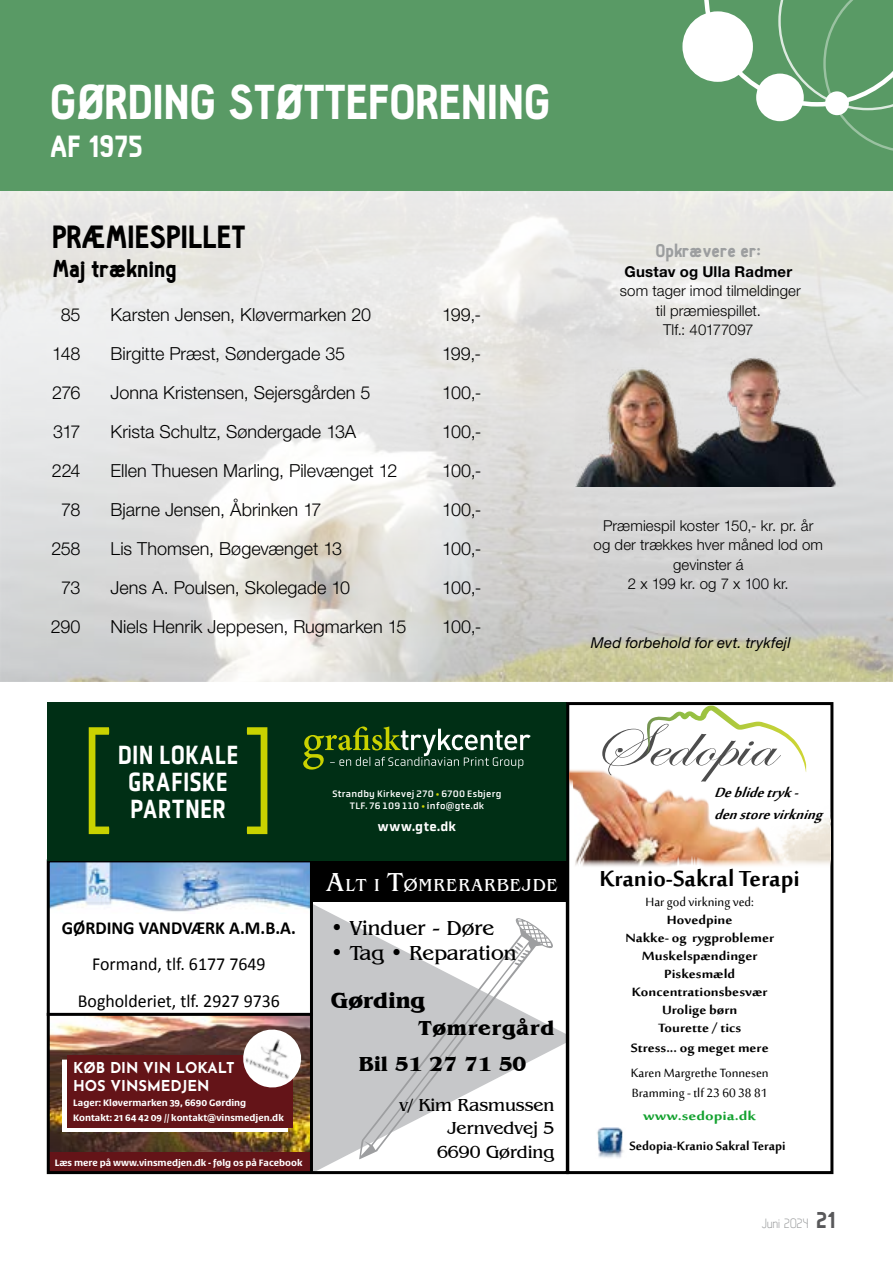
<style>
.page{position:relative;width:893px;height:1263px;background:#fff}
.page>*{position:absolute;margin:0;border:0;box-sizing:border-box;transform-origin:0 0}
.t1{font:113.1px "Obvia";color:#c9d200;scale:.8 1}
.t2{font:900 48px "Hallosans";color:#fff}
.t3{font:900 31.5px "Hallosans";color:#000}
.t4{font:700 30px "Sakkal Majalla";color:#000}
.t5{font:900 30px "Hallosans";color:#fff}
.t6{font:500 27px/27px "Obvia";letter-spacing:.02em;color:#fff;text-align:center;scale:.8 1}
.t7{font:900 24px "Hallosans";color:#000}
.t8{font:700 22.35px "Benguiat IT Cby BT";color:#000}
.t9{font:20.85px "Benguiat IT Cby BT";color:#000}
.t10{font:700 20.85px "Benguiat IT Cby BT";color:#000}
.t11{font:700 20.85px "Benguiat IT Cby BT";letter-spacing:.04em;color:#000}
.t12{font:18.45px/36.5px "Calibri";color:#000;text-align:center}
.t13{font:700 18.45px "Calibri";color:#000}
.t14{font:300 18px "Helvetica Neue";color:#000}
.t15{font:italic 700 18px/21.6px "Sakkal Majalla";color:#000}
.t16{font:900 18px "Hallosans";color:#9c9e9f}
.t17{font:17.85px/23.7px "Benguiat IT Cby BT";color:#000;text-align:right}
.t18{font:17.85px "Benguiat IT Cby BT";letter-spacing:.06em;color:#fff}
.t19{font:700 16.5px/18px "Sakkal Majalla";color:#000;text-align:center;scale:1.1 1}
.t20{font:16.5px/19.8px "Sakkal Majalla";color:#000}
.t21{font:700 16.5px "Sakkal Majalla";color:#000}
.t22{font:700 16.5px "Sakkal Majalla";color:#12a12e;scale:1.25 1}
.t23{font:300 15px/19.5px "Helvetica Neue";letter-spacing:.005em;color:#000;text-align:center}
.t24{font:700 15px/18px "Josefin Sans";color:#fff}
.t25{font:italic 15px "Helvetica Neue";letter-spacing:.01em;color:#000}
.t26{font:700 15px "Helvetica Neue";letter-spacing:.015em;color:#000}
.t27{font:300 15px "Hallosans";color:#9c9e9f}
.t28{font:500 13.35px "Obvia";letter-spacing:.03em;color:#fff}
.t29{font:9.6px/11.9px "Obvia";letter-spacing:.03em;color:#fff;text-align:center}
.t30{font:700 9px/15px "Sanserata";color:#fff}
.s1{color:#c9d200}
.s2{font-size:26.7px}
.s3{font-weight:900;font-size:22.5px;color:#58585a}
</style>
<div class="page">
<img style="left:0;top:190px;width:893px;height:492px">
<div style="left:0;top:0;width:893px;height:190px;background:#599a65"></div>
<div style="left:682px;top:11px;width:71px;height:71px;background:#fff;border-radius:50%"></div>
<svg style="left:704px;top:0;width:189px;height:151px"></svg>
<div style="left:756px;top:74px;width:48px;height:47px;background:#fff;border-radius:50%"></div>
<div style="left:825px;top:91px;width:24px;height:24px;background:#fff;border-radius:50%"></div>
<img style="left:575px;top:321px;width:267px;height:166px">
<img style="left:51px;top:863px;width:259px;height:49px">
<img style="left:51px;top:1016px;width:259px;height:136px">
<div style="left:48px;top:1152px;width:263px;height:20px;background:#641418"></div>
<div style="left:62px;top:1060px;width:226px;height:72px;background:linear-gradient(to right,#fff,#fff)"></div>
<div style="left:67px;top:1055px;width:226px;height:72px;background:#641418"></div>
<svg style="left:239px;top:1026px;width:66px;height:65px"></svg>
<img style="left:243px;top:1028px;width:59px;height:54px">
<svg style="left:313px;top:904px;width:252px;height:266px;fill:#c6c7c9"></svg>
<svg style="left:355px;top:904px;width:203px;height:266px"></svg>
<div style="left:311px;top:862px;width:264px;height:40px;background:#000"></div>
<hr style="left:310px;top:860px;width:3px;height:312px;background:#000">
<div style="left:47px;top:859px;width:522px;height:315px;border:3px solid #000"></div>
<div style="left:47px;top:702px;width:519px;height:158px;background:#002f15"></div>
<svg style="left:303px;top:726px;width:228px;height:44px"></svg>
<div style="left:568px;top:703px;width:264px;height:469px;background:#fff"></div>
<div style="left:566px;top:702px;width:267px;height:472px;border:3px solid #000"></div>
<img style="left:569px;top:769px;width:261px;height:99px">
<img style="left:597px;top:1128px;width:27px;height:30px">
<svg style="left:602px;top:706px;width:204px;height:76px"></svg>
<hr style="left:47px;top:1013px;width:266px;height:3px;background:#000">
<h2 class="t2" style="left:50px;top:76px;width:502px">GØRDING STØTTEFORENING</h2>
<h3 class="t5" style="left:50px;top:130px;width:94px">AF 1975</h3>
<h2 class="t2" style="left:151px;top:79px;width:502px">GØRDING STØTTEFORENING</h2>
<h3 class="t3" style="left:52px;top:220px;width:194px">PRÆMIESPILLET</h3>
<h3 class="t7" style="left:52px;top:255px;width:126px">Maj trækning</h3>
<p class="t14" style="left:61px;top:300px;width:21px">85</p>
<p class="t14" style="left:111px;top:300px;width:262px">Karsten Jensen, Kløvermarken 20</p>
<p class="t14" style="left:442px;top:300px;width:40px">199,-</p>
<p class="t14" style="left:52px;top:339px;width:30px">148</p>
<p class="t14" style="left:111px;top:339px;width:236px">Birgitte Præst, Søndergade 35</p>
<p class="t14" style="left:442px;top:339px;width:40px">199,-</p>
<p class="t14" style="left:52px;top:378px;width:30px">276</p>
<p class="t14" style="left:111px;top:378px;width:261px">Jonna Kristensen, Sejersgården 5</p>
<p class="t14" style="left:442px;top:378px;width:41px">100,-</p>
<p class="t14" style="left:53px;top:417px;width:29px">317</p>
<p class="t14" style="left:111px;top:417px;width:247px">Krista Schultz, Søndergade 13A</p>
<p class="t14" style="left:442px;top:417px;width:41px">100,-</p>
<p class="t14" style="left:52px;top:456px;width:30px">224</p>
<p class="t14" style="left:111px;top:456px;width:288px">Ellen Thuesen Marling, Pilevænget 12</p>
<p class="t14" style="left:442px;top:456px;width:41px">100,-</p>
<p class="t14" style="left:61px;top:495px;width:21px">78</p>
<p class="t14" style="left:111px;top:495px;width:212px">Bjarne Jensen, Åbrinken 17</p>
<p class="t14" style="left:442px;top:495px;width:41px">100,-</p>
<p class="t14" style="left:51px;top:534px;width:31px">258</p>
<p class="t14" style="left:111px;top:534px;width:233px">Lis Thomsen, Bøgevænget 13</p>
<p class="t14" style="left:442px;top:534px;width:41px">100,-</p>
<p class="t14" style="left:61px;top:573px;width:21px">73</p>
<p class="t14" style="left:111px;top:573px;width:241px">Jens A. Poulsen, Skolegade 10</p>
<p class="t14" style="left:442px;top:573px;width:41px">100,-</p>
<p class="t14" style="left:51px;top:612px;width:31px">290</p>
<p class="t14" style="left:111px;top:612px;width:297px">Niels Henrik Jeppesen, Rugmarken 15</p>
<p class="t14" style="left:442px;top:612px;width:41px">100,-</p>
<h1 class="t1" style="left:80px;top:707px;width:39px">[</h1>
<h3 class="t6" style="left:118px;top:741px;width:152px">DIN LOKALE<br>GRAFISKE</h3>
<h3 class="t6" style="left:130px;top:795px;width:121px">PARTNER</h3>
<h1 class="t1" style="left:246px;top:707px;width:39px">]</h1>
<p class="t13" style="left:62px;top:916px;width:236px">GØRDING VANDVÆRK A.M.B.A.</p>
<p class="t12" style="left:78px;top:946px;width:204px">Formand, tlf. 6177 7649<br>Bogholderiet, tlf. 2927 9736</p>
<p class="t24" style="left:73px;top:1056px;width:163px">KØB DIN VIN LOKALT<br>HOS VINSMEDJEN</p>
<p class="t30" style="left:73px;top:1095px;width:212px">Lager: Kløvermarken 39, 6690 Gørding<br>Kontakt: 21 64 42 09 // kontakt@vinsmedjen.dk</p>
<p class="t30" style="left:55px;top:1155px;width:249px">Læs mere på www.vinsmedjen.dk - følg os på Facebook</p>
<p class="t29" style="left:332px;top:788px;width:171px">Strandby Kirkevej 270 <span class="s1">•</span> 6700 Esbjerg<br>TLF. 76 109 110 <span class="s1">•</span> info@gte.dk</p>
<p class="t28" style="left:378px;top:818px;width:79px">www.gte.dk</p>
<p class="t18" style="left:327px;top:874px;width:232px"><span class="s2">A</span>LT I <span class="s2">T</span>ØMRERARBEJDE</p>
<p class="t9" style="left:331px;top:916px;width:165px">• Vinduer - Døre</p>
<p class="t9" style="left:331px;top:941px;width:187px">• Tag • Reparation</p>
<p class="t8" style="left:331px;top:986px;width:96px">Gørding</p>
<p class="t11" style="left:418px;top:1015px;width:137px">Tømrergård</p>
<p class="t10" style="left:359px;top:1051px;width:169px">Bil 51 27 71 50</p>
<p class="t17" style="left:399px;top:1092px;width:157px">v/ Kim Rasmussen<br>Jernvedvej 5<br>6690 Gørding</p>
<p class="t16" style="left:655px;top:241px;width:107px">Opkrævere er:</p>
<p class="t26" style="left:624px;top:260px;width:169px">Gustav og Ulla Radmer</p>
<p class="t23" style="left:620px;top:281px;width:182px">som tager imod tilmeldinger til præmiespillet.<br>Tlf.: 40177097</p>
<p class="t23" style="left:594px;top:515px;width:231px">Præmiespil koster 150,- kr. pr. år og der trækkes hver måned lod om gevinster á<br>2 x 199 kr. og 7 x 100 kr.</p>
<p class="t25" style="left:591px;top:631px;width:201px">Med forbehold for evt. trykfejl</p>
<p class="t15" style="left:714px;top:783px;width:118px">Deblidetryk&shy;denstorevirkning</p>
<h3 class="t4" style="left:600px;top:862px;width:202px">Kranio-Sakral Terapi</h3>
<p class="t20" style="left:645px;top:893px;width:110px">Har god virkning ved:</p>
<p class="t19" style="left:625px;top:912px;width:137px">Hovedpine<br>Nakke- og rygproblemer<br>Muskelspændinger<br>Piskesmæld<br>Koncentrationsbesvær<br>Urolige børn<br>Tourette / tics</p>
<p class="t19" style="left:631px;top:1040px;width:127px">Stress... og meget mere</p>
<p class="t20" style="left:631px;top:1064px;width:139px">Karen Margrethe Tonnesen<br>Bramming - tlf 23 60 38 81</p>
<p class="t22" style="left:643px;top:1106px;width:92px">www.sedopia.dk</p>
<p class="t21" style="left:629px;top:1136px;width:158px">Sedopia-Kranio Sakral Terapi</p>
<p class="t27" style="left:762px;top:1216px;width:75px">Juni 2024 <span class="s3">21</span></p>
</div>
